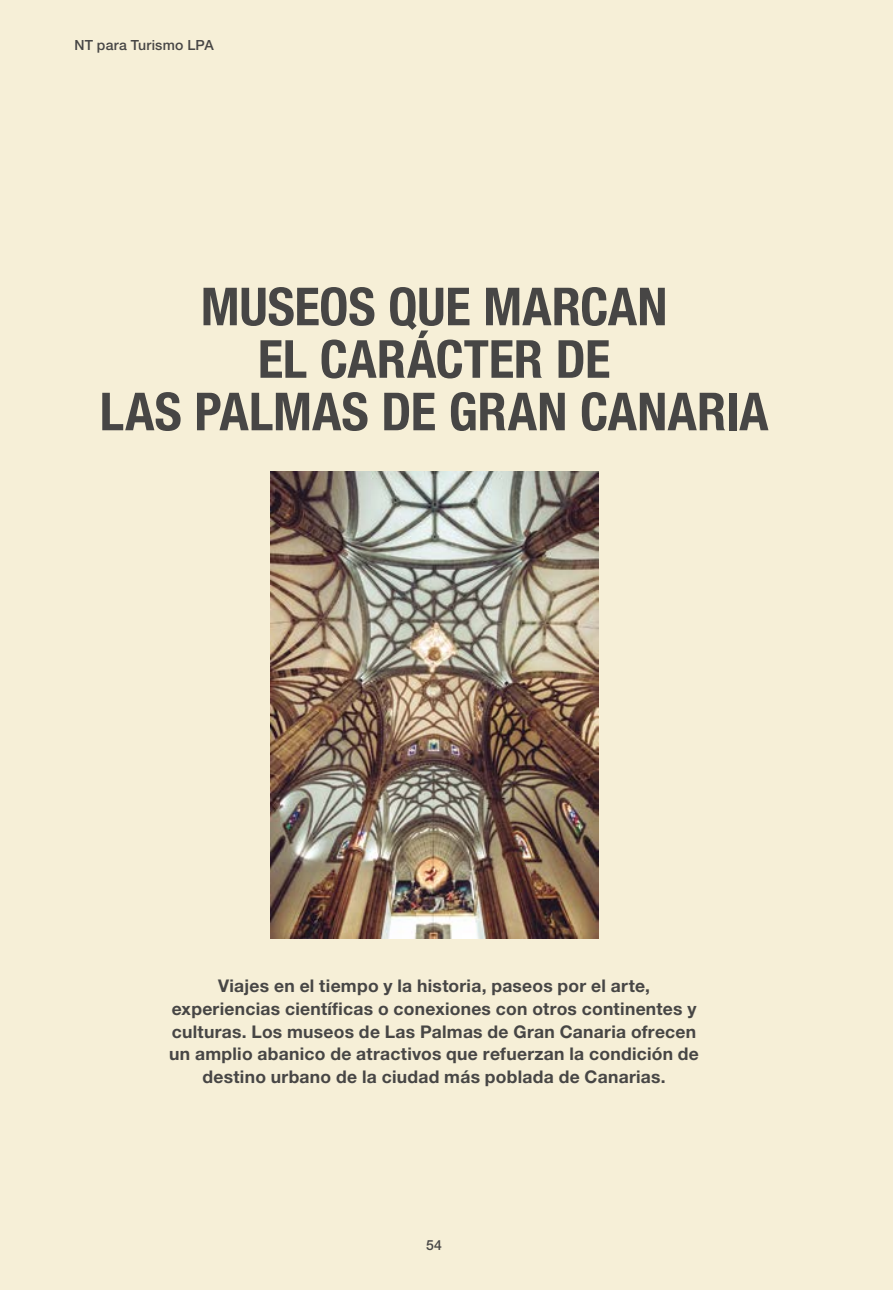
<style>
.page{position:relative;width:893px;height:1290px;background:#f6efd7}
.page>*{position:absolute;margin:0;border:0;box-sizing:border-box;transform-origin:0 0}
.t1{font:700 condensed 52.5px/52.5px "Helvetica Neue LT Std";color:#474645;text-align:center}
.t2{font:700 17.5px/22.8px "Helvetica Neue LT Std";letter-spacing:.015em;color:#474645;text-align:center}
.t3{font:500 14px "Helvetica Neue LT Std";letter-spacing:.015em;color:#474645}
</style>
<div class="page">
<img style="left:270px;top:471px;width:328px;height:468px">
<p class="t3" style="left:74px;top:36px;width:141px">NT para Turismo LPA</p>
<h1 class="t1" style="left:100px;top:280px;width:670px">MUSEOS QUE MARCAN<br>EL CARÁCTER DE<br>LAS PALMAS DE GRAN CANARIA</h1>
<p class="t2" style="left:169px;top:974px;width:531px">Viajes en el tiempo y la historia, paseos por el arte, experiencias científicas o conexiones con otros continentes y culturas. Los museos de Las Palmas de Gran Canaria ofrecen un amplio abanico de atractivos que refuerzan la condición de destino urbano de la ciudad más poblada de Canarias.</p>
<p class="t3" style="left:426px;top:1237px;width:17px">54</p>
</div>
